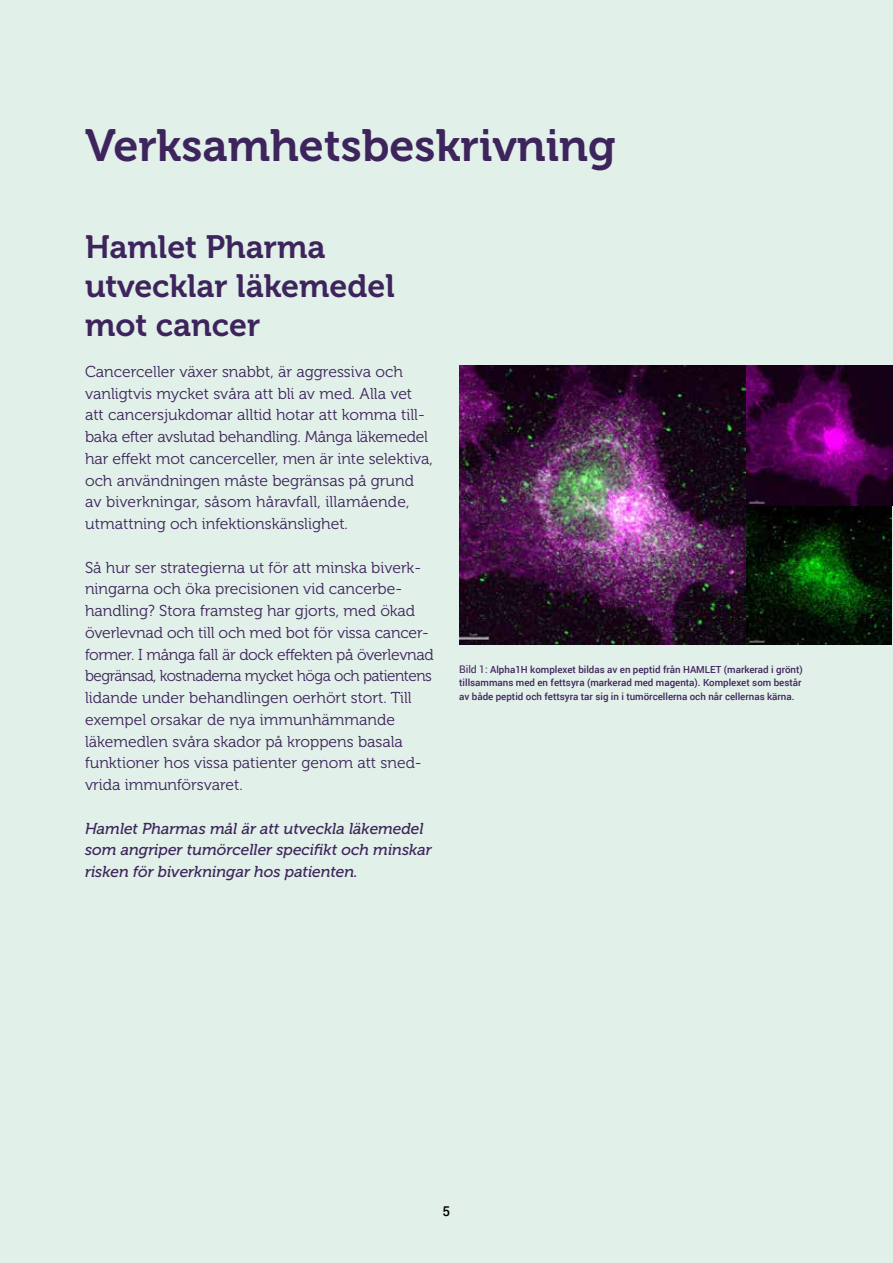
<style>
.page{position:relative;width:893px;height:1263px;background:#e1f0e8}
.page>*{position:absolute;margin:0;border:0;box-sizing:border-box;transform-origin:0 0}
.t1{font:45px "Museo 700";color:#3e245c}
.t2{font:32.25px/39px "Museo 700";color:#3e245c}
.t3{font:15.75px/21.8px "Museo 300";color:#3e245c}
.t4{font:italic 15.75px/21.8px "Museo 500";color:#3e245c}
.t5{font:500 13.5px "Roboto";color:#000}
.t6{font:500 9.75px/13.5px "Roboto";color:#3e245c}
.s1{font-weight:400;font-size:10.5px}
</style>
<div class="page">
<img style="left:459px;top:365px;width:434px;height:280px">
<h1 class="t1" style="left:85px;top:121px;width:532px">Verksamhetsbeskrivning</h1>
<h2 class="t2" style="left:85px;top:228px;width:311px">Hamlet Pharma utvecklar läkemedel mot cancer</h2>
<p class="t3" style="left:85px;top:361px;width:349px">Cancerceller växer snabbt, är aggressiva och vanligtvis mycket svåra att bli av med. Alla vet att cancersjukdomar alltid hotar att komma till&shy;baka efter avslutad behandling. Många läkemedel har effekt mot cancerceller, men är inte selektiva, och användningen måste begränsas på grund av biverkningar, såsom håravfall, illamående, utmattning och infektionskänslighet.</p>
<p class="t3" style="left:85px;top:557px;width:350px">Så hur ser strategierna ut för att minska biverk&shy;ningarna och öka precisionen vid cancerbe&shy;handling? Stora framsteg har gjorts, med ökad överlevnad och till och med bot för vissa cancer&shy;former. I många fall är dock effekten på överlevnad begränsad, kostnaderna mycket höga och patientens lidande under behandlingen oerhört stort. Till exempel orsakar de nya immunhämmande läkemedlen svåra skador på kroppens basala funktioner hos vissa patienter genom att sned&shy;vrida immunförsvaret.</p>
<p class="t4" style="left:85px;top:817px;width:348px">Hamlet Pharmas mål är att utveckla läkemedel som angriper tumörceller specifikt och minskar risken för biverkningar hos patienten.</p>
<p class="t6" style="left:459px;top:662px;width:345px"><span class="s1">Bild 1:</span> Alpha1H komplexet bildas av en peptid från HAMLET (markerad i grönt) tillsammans med en fettsyra (markerad med magenta). Komplexet som består av både peptid och fettsyra tar sig in i tumörcellerna och når cellernas kärna.</p>
<p class="t5" style="left:443px;top:1202px;width:9px">5</p>
</div>
